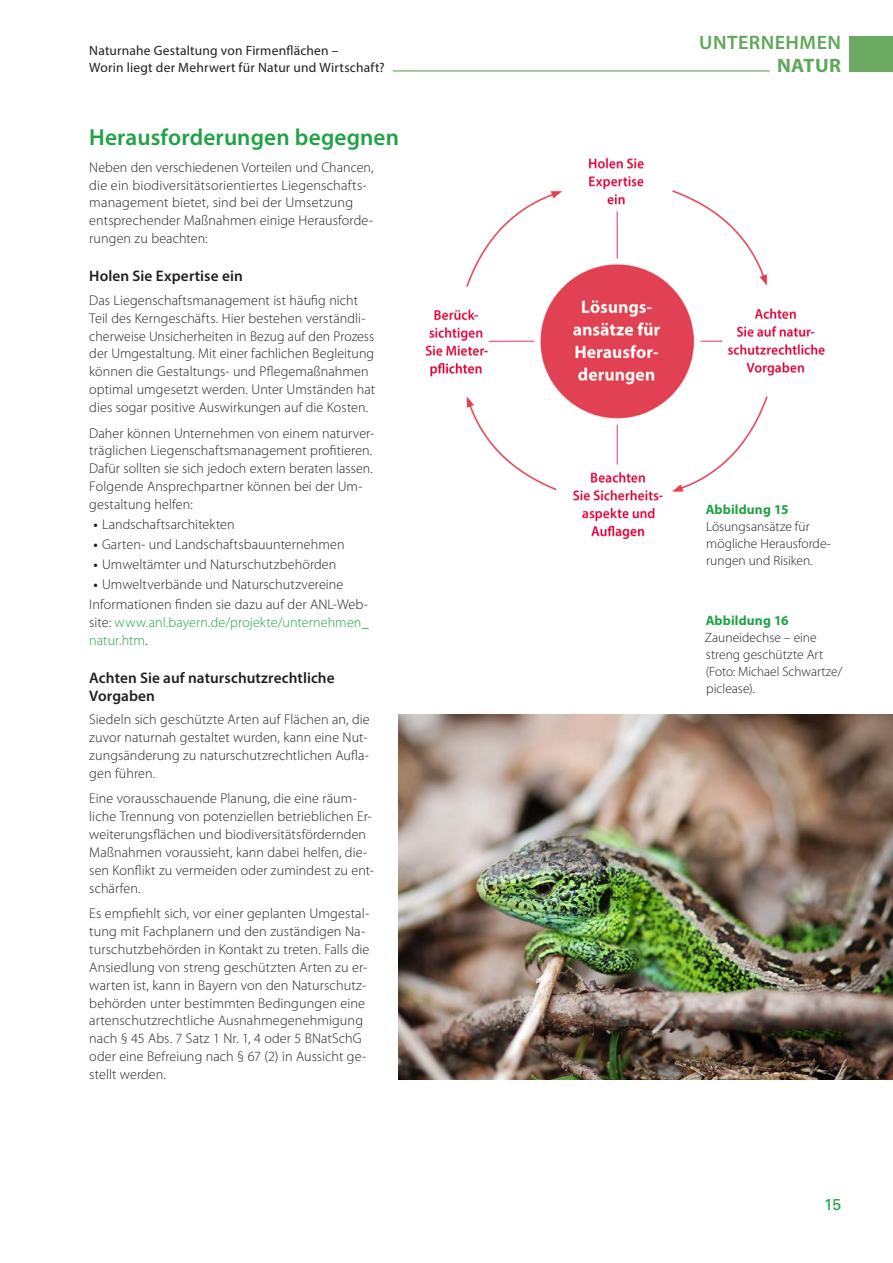
<style>
.page{position:relative;width:893px;height:1263px;background:#fff}
.page>*{position:absolute;margin:0;border:0;box-sizing:border-box;transform-origin:0 0}
.H5__Kol_Titel_1{font:600 23.25px "Myriad Pro";letter-spacing:.005em;color:#1fa245}
.t1{font:600 19.5px "Myriad Pro";letter-spacing:.025em;color:#61a75b}
.t2{font:700 19.5px "Myriad Pro";letter-spacing:.02em;color:#61a75b}
.t3{font:15.75px "Univers";color:#1fa245}
.H7__Kol_Titel_3{font:600 15.3px/17.9px "Myriad Pro";letter-spacing:.005em;color:#231f20}
.P1__Fließtext_2Sp{font:300 14.1px/17.9px "Myriad Pro";letter-spacing:.005em;color:#231f20}
.P1__Fließtext_2Sp-2{font:300 14.1px/17.9px "Myriad Pro";letter-spacing:.005em;color:#1fa245;text-align:justify}
.P5__Bildlegende{font:300 13.5px/16.8px "Myriad Pro";color:#231f20}
.t4{font:13.5px/16.8px "Myriad Pro";letter-spacing:.015em;color:#231f20}
.s1{font-weight:600}
.s2{color:#231f20}
.s3{font-weight:700;color:#1fa245}
</style>
<div class="page">
<img style="left:425px;top:157px;width:400px;height:381px">
<hr style="left:393px;top:70px;width:377px;height:1px;background:#61a75b">
<div style="left:850px;top:36px;width:43px;height:35px;background:#6aaa63"></div>
<img style="left:399px;top:714px;width:494px;height:365px">
<p class="t4" style="left:89px;top:41px;width:297px">Naturnahe Gestaltung von Firmenflächen –<br>Worin liegt der Mehrwert für Natur und Wirtschaft?</p>
<h5 class="H5__Kol_Titel_1" style="left:89px;top:122px;width:311px">Herausforderungen begegnen</h5>
<p class="P1__Fließtext_2Sp" style="left:89px;top:158px;width:286px">Neben den verschiedenen Vorteilen und Chancen, die ein biodiversitätsorientiertes Liegenschafts&shy;management bietet, sind bei der Umsetzung entsprechender Maßnahmen einige Herausforde&shy;rungen zu beachten:</p>
<p class="H7__Kol_Titel_3" style="left:89px;top:267px;width:155px">Holen Sie Expertise ein</p>
<p class="P1__Fließtext_2Sp" style="left:89px;top:291px;width:287px">Das Liegenschaftsmanagement ist häufig nicht Teil des Kerngeschäfts. Hier bestehen verständli&shy;cherweise Unsicherheiten in Bezug auf den Prozess der Umgestaltung. Mit einer fachlichen Begleitung können die Gestaltungs- und Pflegemaßnahmen optimal umgesetzt werden. Unter Umständen hat dies sogar positive Auswirkungen auf die Kosten.</p>
<p class="P1__Fließtext_2Sp" style="left:89px;top:424px;width:287px">Daher können Unternehmen von einem naturver&shy;träglichen Liegenschaftsmanagement profitieren.<br>Dafür sollten sie sich jedoch extern beraten lassen.<br>Folgende Ansprechpartner können bei der Um&shy;gestaltung helfen:</p>
<p class="P1__Fließtext_2Sp" style="left:94px;top:515px;width:143px"><span class="s1">•</span> Landschaftsarchitekten</p>
<p class="P1__Fließtext_2Sp" style="left:94px;top:535px;width:253px"><span class="s1">•</span> Garten- und Landschaftsbauunternehmen</p>
<p class="P1__Fließtext_2Sp" style="left:94px;top:555px;width:244px"><span class="s1">•</span> Umweltämter und Naturschutzbehörden</p>
<p class="P1__Fließtext_2Sp" style="left:94px;top:575px;width:251px"><span class="s1">•</span> Umweltverbände und Naturschutzvereine</p>
<p class="P1__Fließtext_2Sp-2" style="left:89px;top:595px;width:281px"><span class="s2">Informationen finden sie dazu auf der ANL-Web&shy;site:</span> www.anl.bayern.de/projekte/unternehmen_ natur.htm<span class="s2">.</span></p>
<p class="H7__Kol_Titel_3" style="left:89px;top:668px;width:247px">Achten Sie auf naturschutzrechtliche<br>Vorgaben</p>
<p class="P1__Fließtext_2Sp" style="left:89px;top:710px;width:282px">Siedeln sich geschützte Arten auf Flächen an, die zuvor naturnah gestaltet wurden, kann eine Nut&shy;zungsänderung zu naturschutzrechtlichen Aufla&shy;gen führen.</p>
<p class="P1__Fließtext_2Sp" style="left:89px;top:790px;width:286px">Eine vorausschauende Planung, die eine räum&shy;liche Trennung von potenziellen betrieblichen Er&shy;weiterungsflächen und biodiversitätsfördernden Maßnahmen voraussieht, kann dabei helfen, die&shy;sen Konflikt zu vermeiden oder zumindest zu ent&shy;schärfen.</p>
<p class="P1__Fließtext_2Sp" style="left:89px;top:904px;width:282px">Es empfiehlt sich, vor einer geplanten Umgestal&shy;tung mit Fachplanern und den zuständigen Na&shy;turschutzbehörden in Kontakt zu treten. Falls die Ansiedlung von streng geschützten Arten zu er&shy;warten ist, kann in Bayern von den Naturschutz&shy;behörden unter bestimmten Bedingungen eine artenschutzrechtliche Ausnahmegenehmigung nach § 45 Abs. 7 Satz 1 Nr. 1, 4 oder 5 BNatSchG oder eine Befreiung nach § 67 (2) in Aussicht ge&shy;stellt werden.</p>
<h2 class="t1" style="left:699px;top:30px;width:143px">UNTERNEHMEN</h2>
<h2 class="t2" style="left:777px;top:52px;width:66px">NATUR</h2>
<p class="P5__Bildlegende" style="left:706px;top:501px;width:127px"><span class="s3">Abbildung 15<br></span>Lösungsansätze für mögliche Herausforde&shy;rungen und Risiken.</p>
<p class="P5__Bildlegende" style="left:705px;top:612px;width:139px"><span class="s3">Abbildung 16<br></span>Zauneidechse – eine streng geschützte Art (Foto: Michael Schwartze/ piclease).</p>
<p class="t3" style="left:824px;top:1195px;width:19px">15</p>
</div>
